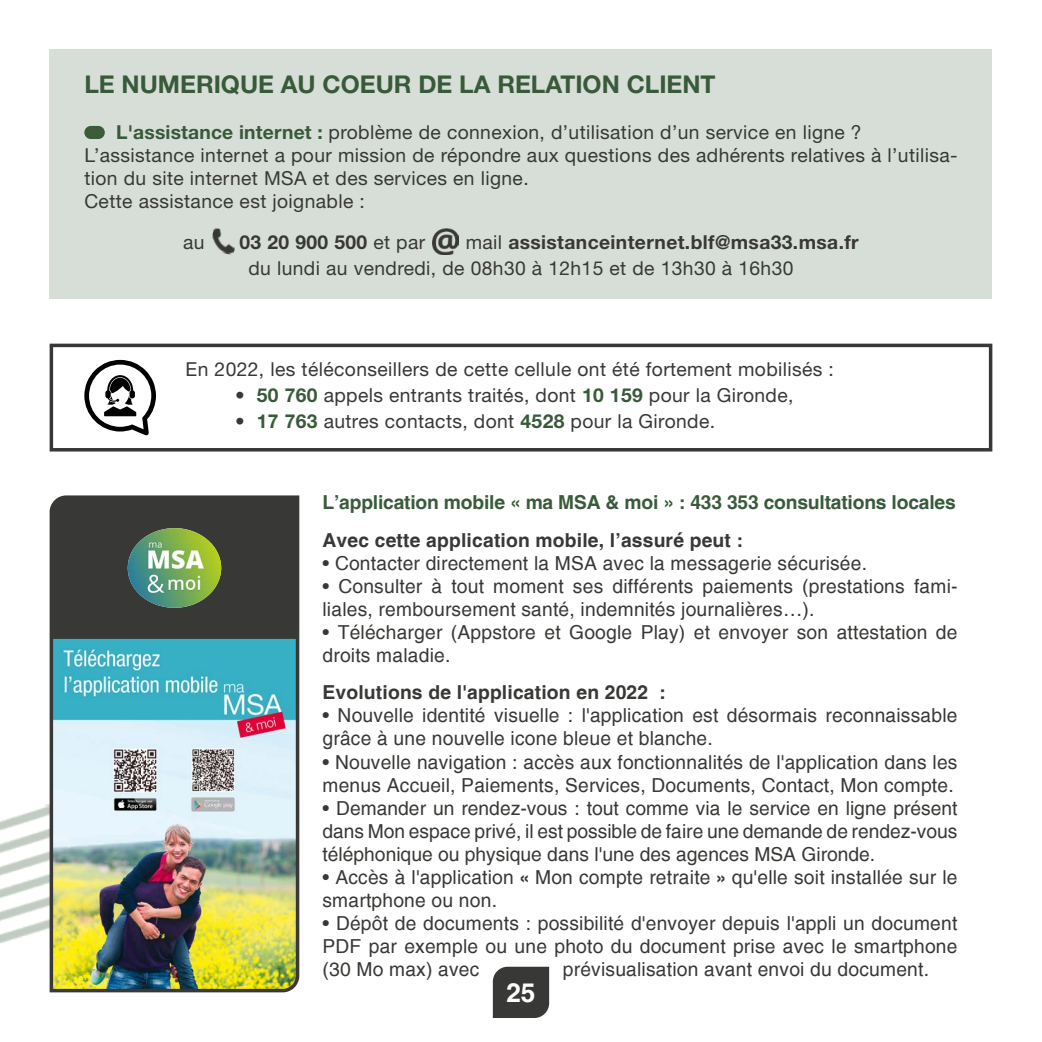
<style>
.page{position:relative;width:1042px;height:1042px;background:#fff}
.page>*{position:absolute;margin:0;border:0;box-sizing:border-box;transform-origin:0 0}
.t1{font:700 26.25px "Helvetica";color:#fff}
.t2{font:700 24.5px "Helvetica Neue LT Std";color:#385a3a}
.t3{font:19.25px/23.1px "Helvetica";letter-spacing:.01em;color:#383836}
.t4{font:19.25px/23.1px "Helvetica Neue LT Std";letter-spacing:.02em;color:#383836}
.t5{font:700 19.25px "Helvetica";letter-spacing:.01em;color:#383836}
.t6{font:700 19.25px "Helvetica";letter-spacing:-.01em;color:#395b3c}
.t7{font:700 19.25px "Helvetica Neue LT Std";letter-spacing:.02em;color:#383836}
.s1{font-weight:700;color:#38593a}
.s2{font-weight:400}
.s3{font-weight:700}
.s4{font-weight:700;color:#385a3a}
.s5{font-family:"Helvetica Neue LT Std";font-weight:700}
</style>
<div class="page">
<img style="left:0;top:804px;width:48px;height:139px">
<img style="left:48px;top:495px;width:252px;height:498px">
<div style="left:50px;top:50px;width:942px;height:249px;background:#d7ded8"></div>
<div style="left:86px;top:127px;width:17px;height:11px;background:#3c5c3b;border-radius:5px"></div>
<div style="left:84px;top:126px;width:21px;height:13px;border:3px solid #3b5c3b;border-radius:5px"></div>
<img style="left:209px;top:228px;width:29px;height:27px">
<img style="left:433px;top:229px;width:25px;height:25px">
<div style="left:50px;top:344px;width:942px;height:107px;background:#fff;border:4px solid #383836"></div>
<svg style="left:84px;top:360px;width:72px;height:75px"></svg>
<img style="left:128px;top:528px;width:93px;height:80px">
<div style="left:493px;top:966px;width:56px;height:52px;background:#383836"></div>
<p class="t2" style="left:84px;top:69px;width:633px">LE NUMERIQUE AU COEUR DE LA RELATION CLIENT</p>
<p class="t4" style="left:84px;top:120px;width:875px;text-indent:32px"><span class="s1">L'assistance internet :</span> problème de connexion, d’utilisation d’un service en ligne ?<br>L’assistance internet a pour mission de répondre aux questions des adhérents relatives à l’utilisa&shy;tion du site internet MSA et des services en ligne.<br>Cette assistance est joignable :</p>
<p class="t4" style="left:183px;top:230px;width:23px">au</p>
<p class="t7" style="left:239px;top:230px;width:187px">03 20 900 500 <span class="s2">et par</span></p>
<p class="t4" style="left:248px;top:229px;width:612px;line-height:26.2px;text-indent:217px">mail <span class="s3">assistanceinternet.blf@msa33.msa.fr </span>du lundi au vendredi, de 08h30 à 12h15 et de 13h30 à 16h30</p>
<p class="t4" style="left:186px;top:357px;width:650px">En 2022, les téléconseillers de cette cellule ont été fortement mobilisés :</p>
<p class="t4" style="left:235px;top:383px;width:560px">• <span class="s4">50 760</span> appels entrants traités, dont <span class="s4">10 159</span> pour la Gironde,</p>
<p class="t4" style="left:235px;top:409px;width:481px">• <span class="s4">17 763</span> autres contacts, dont <span class="s4">4528</span> pour la Gironde.</p>
<p class="t6" style="left:322px;top:491px;width:635px">L’application mobile « ma MSA &amp; moi » : 433 353 consultations locales</p>
<p class="t5" style="left:322px;top:528px;width:422px">Avec cette application mobile, l’assuré peut :</p>
<p class="t3" style="left:322px;top:551px;width:546px">• Contacter directement la MSA avec la messagerie sécurisée.</p>
<p class="t3" style="left:322px;top:574px;width:636px">• Consulter à tout moment ses différents paiements (prestations fami&shy;liales, remboursement santé, indemnités journalières…).</p>
<p class="t3" style="left:322px;top:621px;width:636px">• Télécharger (Appstore et Google Play) et envoyer son attestation de droits maladie.</p>
<p class="t5" style="left:322px;top:680px;width:345px">Evolutions de l'application en 2022 :</p>
<p class="t3" style="left:322px;top:704px;width:636px">• Nouvelle identité visuelle : l'application est désormais reconnaissable grâce à une nouvelle icone bleue et blanche.</p>
<p class="t3" style="left:322px;top:750px;width:636px">• Nouvelle navigation : accès aux fonctionnalités de l'application dans les menus Accueil, Paiements, Services, Documents, Contact, Mon compte.</p>
<p class="t3" style="left:322px;top:796px;width:636px;text-align:justify">• Demander un rendez-vous : tout comme via le service en ligne présent dans Mon espace privé, il est possible de faire une demande de rendez-vous téléphonique ou physique dans l'une des agences MSA Gironde.</p>
<p class="t3" style="left:322px;top:866px;width:636px">• Accès à l'application <span class="s5">«</span> Mon compte retraite <span class="s5">»</span> qu'elle soit installée sur le smartphone ou non.</p>
<p class="t3" style="left:322px;top:912px;width:636px;text-align:justify">• Dépôt de documents : possibilité d'envoyer depuis l'appli un document PDF par exemple ou une photo du document prise avec le smartphone (30 Mo max) avec</p>
<p class="t3" style="left:563px;top:958px;width:368px">prévisualisation avant envoi du document.</p>
<h1 class="t1" style="left:506px;top:976px;width:31px">25</h1>
</div>
